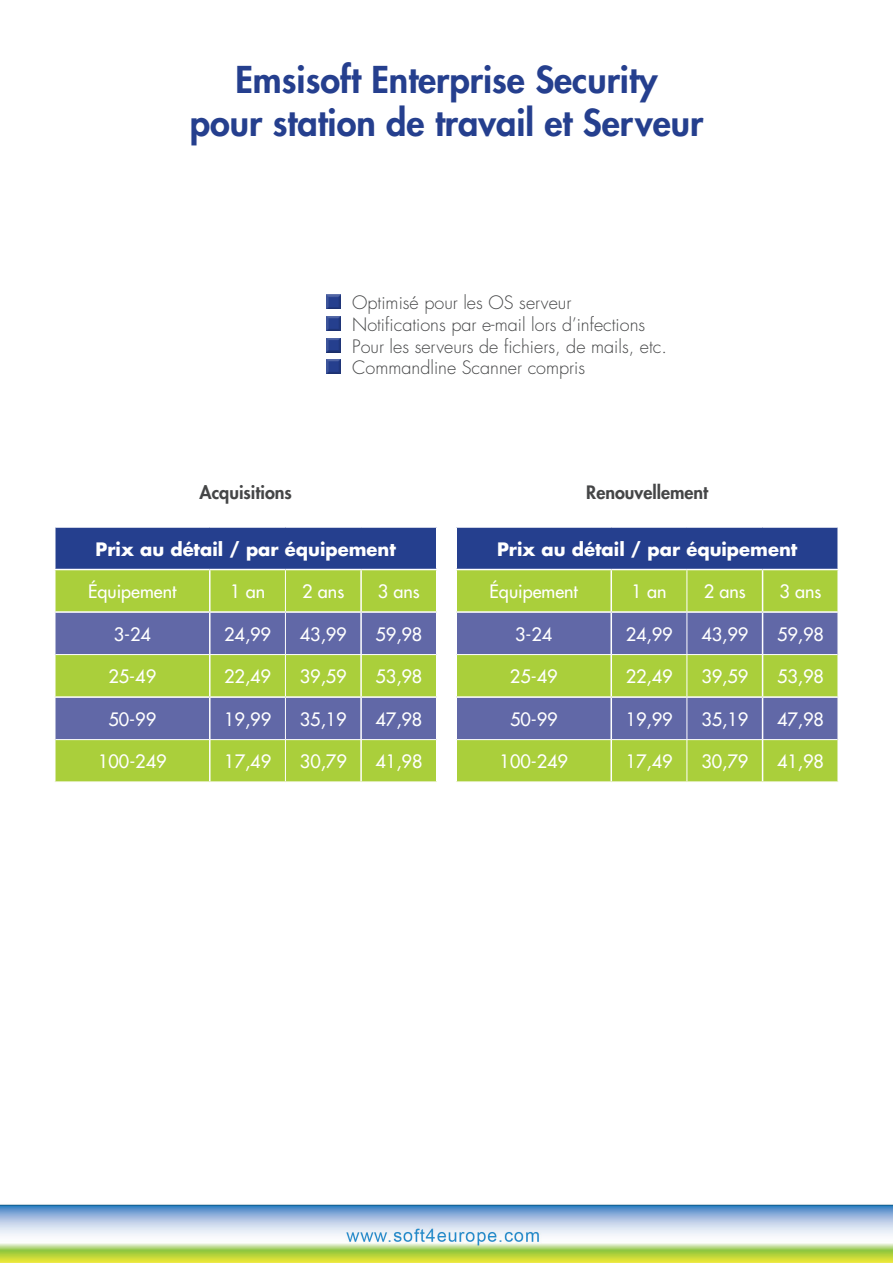
<style>
.page{position:relative;width:893px;height:1263px;background:#fff}
.page>*{position:absolute;margin:0;border:0;box-sizing:border-box;transform-origin:0 0}
.t1{font:800 36px/43.2px "Futura Std";color:#253f8e;text-align:center}
.t2{font:500 18px "Futura Std";color:#fff}
.t3{font:300 18px/21.6px "Futura Std";color:#454647}
.t4{font:700 18px "Futura Std";color:#fff}
.t5{font:800 18px "Futura Std";color:#454647}
</style>
<div class="page">
<div style="left:55px;top:527px;width:382px;height:42px;background:#253f8e"></div>
<div style="left:56px;top:570px;width:380px;height:211px;background:#aacf3b"></div>
<svg style="left:56px;top:613px;width:380px;height:126px;fill:#6168a7"></svg>
<hr style="left:210px;top:611px;width:75px;height:2px;background:#fff">
<hr style="left:209px;top:613px;width:2px;height:41px;background:#fff">
<hr style="left:285px;top:611px;width:76px;height:2px;background:#fff">
<hr style="left:361px;top:611px;width:76px;height:2px;background:#fff">
<hr style="left:360px;top:613px;width:2px;height:41px;background:#fff">
<hr style="left:209px;top:655px;width:2px;height:41px;background:#fff">
<hr style="left:360px;top:655px;width:2px;height:41px;background:#fff">
<hr style="left:210px;top:696px;width:75px;height:2px;background:#fff">
<hr style="left:209px;top:698px;width:2px;height:41px;background:#fff">
<hr style="left:285px;top:696px;width:76px;height:2px;background:#fff">
<hr style="left:361px;top:696px;width:76px;height:2px;background:#fff">
<hr style="left:360px;top:698px;width:2px;height:41px;background:#fff">
<hr style="left:209px;top:740px;width:2px;height:41px;background:#fff">
<hr style="left:360px;top:740px;width:2px;height:41px;background:#fff">
<hr style="left:285px;top:613px;width:1px;height:41px;background:#fff">
<hr style="left:285px;top:655px;width:1px;height:41px;background:#fff">
<hr style="left:285px;top:698px;width:1px;height:41px;background:#fff">
<hr style="left:285px;top:740px;width:1px;height:41px;background:#fff">
<hr style="left:210px;top:654px;width:75px;height:1px;background:#fff">
<hr style="left:285px;top:654px;width:76px;height:1px;background:#fff">
<hr style="left:361px;top:654px;width:75px;height:1px;background:#fff">
<hr style="left:210px;top:739px;width:75px;height:1px;background:#fff">
<hr style="left:285px;top:739px;width:76px;height:1px;background:#fff">
<hr style="left:361px;top:739px;width:75px;height:1px;background:#fff">
<hr style="left:54px;top:526px;width:156px;height:2px;background:#fff">
<hr style="left:54px;top:528px;width:2px;height:41px;background:#fff">
<hr style="left:210px;top:526px;width:75px;height:2px;background:#fff">
<hr style="left:285px;top:526px;width:76px;height:2px;background:#fff">
<hr style="left:361px;top:526px;width:76px;height:2px;background:#fff">
<hr style="left:436px;top:528px;width:1px;height:41px;background:#fff">
<hr style="left:209px;top:570px;width:2px;height:41px;background:#fff">
<hr style="left:360px;top:570px;width:2px;height:41px;background:#fff">
<hr style="left:285px;top:570px;width:1px;height:41px;background:#fff">
<hr style="left:54px;top:611px;width:156px;height:2px;background:#fff">
<hr style="left:54px;top:696px;width:156px;height:2px;background:#fff">
<hr style="left:56px;top:654px;width:154px;height:1px;background:#fff">
<hr style="left:56px;top:739px;width:154px;height:1px;background:#fff">
<div style="left:456px;top:527px;width:382px;height:42px;background:#253f8e"></div>
<div style="left:457px;top:570px;width:380px;height:211px;background:#aacf3b"></div>
<svg style="left:457px;top:613px;width:380px;height:126px;fill:#6168a7"></svg>
<hr style="left:455px;top:526px;width:156px;height:2px;background:#fff">
<hr style="left:455px;top:528px;width:2px;height:41px;background:#fff">
<hr style="left:611px;top:526px;width:76px;height:2px;background:#fff">
<hr style="left:687px;top:526px;width:76px;height:2px;background:#fff">
<hr style="left:763px;top:526px;width:76px;height:2px;background:#fff">
<hr style="left:837px;top:528px;width:2px;height:41px;background:#fff">
<hr style="left:610px;top:570px;width:2px;height:41px;background:#fff">
<hr style="left:762px;top:570px;width:1px;height:41px;background:#fff">
<hr style="left:611px;top:611px;width:76px;height:2px;background:#fff">
<hr style="left:610px;top:613px;width:2px;height:41px;background:#fff">
<hr style="left:687px;top:611px;width:76px;height:2px;background:#fff">
<hr style="left:763px;top:611px;width:76px;height:2px;background:#fff">
<hr style="left:762px;top:613px;width:1px;height:41px;background:#fff">
<hr style="left:610px;top:655px;width:2px;height:41px;background:#fff">
<hr style="left:762px;top:655px;width:1px;height:41px;background:#fff">
<hr style="left:611px;top:696px;width:76px;height:2px;background:#fff">
<hr style="left:610px;top:698px;width:2px;height:41px;background:#fff">
<hr style="left:687px;top:696px;width:76px;height:2px;background:#fff">
<hr style="left:763px;top:696px;width:76px;height:2px;background:#fff">
<hr style="left:762px;top:698px;width:1px;height:41px;background:#fff">
<hr style="left:610px;top:740px;width:2px;height:41px;background:#fff">
<hr style="left:762px;top:740px;width:1px;height:41px;background:#fff">
<hr style="left:687px;top:570px;width:1px;height:41px;background:#fff">
<hr style="left:687px;top:613px;width:1px;height:41px;background:#fff">
<hr style="left:687px;top:655px;width:1px;height:41px;background:#fff">
<hr style="left:687px;top:698px;width:1px;height:41px;background:#fff">
<hr style="left:687px;top:740px;width:1px;height:41px;background:#fff">
<hr style="left:611px;top:654px;width:76px;height:1px;background:#fff">
<hr style="left:687px;top:654px;width:76px;height:1px;background:#fff">
<hr style="left:763px;top:654px;width:74px;height:1px;background:#fff">
<hr style="left:611px;top:739px;width:76px;height:1px;background:#fff">
<hr style="left:687px;top:739px;width:76px;height:1px;background:#fff">
<hr style="left:763px;top:739px;width:74px;height:1px;background:#fff">
<hr style="left:455px;top:611px;width:156px;height:2px;background:#fff">
<hr style="left:455px;top:696px;width:156px;height:2px;background:#fff">
<hr style="left:457px;top:654px;width:154px;height:1px;background:#fff">
<hr style="left:457px;top:739px;width:154px;height:1px;background:#fff">
<div style="left:323px;top:293px;width:21px;height:19px;background:#231f20;opacity:.75"></div>
<div style="left:323px;top:315px;width:21px;height:19px;background:#231f20;opacity:.75"></div>
<div style="left:323px;top:336px;width:21px;height:19px;background:#231f20;opacity:.75"></div>
<div style="left:323px;top:358px;width:21px;height:19px;background:#231f20;opacity:.75"></div>
<img style="left:0;top:1204px;width:893px;height:59px">
<h1 class="t1" style="left:190px;top:58px;width:515px">Emsisoft Enterprise Security<br>pour station de travail et Serveur</h1>
<p class="t3" style="left:352px;top:292px;width:316px">Optimisé pour les OS serveur Notifications par e-mail lors d’infections Pour les serveurs de fichiers, de mails, etc.<br>Commandline Scanner compris</p>
<p class="t5" style="left:199px;top:480px;width:94px">Acquisitions</p>
<p class="t4" style="left:96px;top:537px;width:302px">Prix au détail / par équipement</p>
<p class="t2" style="left:88px;top:580px;width:90px">Équipement</p>
<p class="t2" style="left:230px;top:580px;width:37px">1 an</p>
<p class="t2" style="left:302px;top:580px;width:43px">2 ans</p>
<p class="t2" style="left:378px;top:580px;width:43px">3 ans</p>
<p class="t2" style="left:114px;top:623px;width:39px">3-24</p>
<p class="t2" style="left:224px;top:623px;width:48px">24,99</p>
<p class="t2" style="left:300px;top:623px;width:48px">43,99</p>
<p class="t2" style="left:376px;top:623px;width:48px">59,98</p>
<p class="t2" style="left:108px;top:665px;width:49px">25-49</p>
<p class="t2" style="left:224px;top:665px;width:48px">22,49</p>
<p class="t2" style="left:300px;top:665px;width:48px">39,59</p>
<p class="t2" style="left:376px;top:665px;width:48px">53,98</p>
<p class="t2" style="left:109px;top:708px;width:49px">50-99</p>
<p class="t2" style="left:224px;top:708px;width:48px">19,99</p>
<p class="t2" style="left:300px;top:708px;width:48px">35,19</p>
<p class="t2" style="left:376px;top:708px;width:48px">47,98</p>
<p class="t2" style="left:98px;top:750px;width:70px">100-249</p>
<p class="t2" style="left:224px;top:750px;width:48px">17,49</p>
<p class="t2" style="left:300px;top:750px;width:48px">30,79</p>
<p class="t2" style="left:376px;top:750px;width:48px">41,98</p>
<p class="t5" style="left:586px;top:480px;width:123px">Renouvellement</p>
<p class="t4" style="left:497px;top:537px;width:302px">Prix au détail / par équipement</p>
<p class="t2" style="left:490px;top:580px;width:90px">Équipement</p>
<p class="t2" style="left:632px;top:580px;width:37px">1 an</p>
<p class="t2" style="left:704px;top:580px;width:43px">2 ans</p>
<p class="t2" style="left:779px;top:580px;width:43px">3 ans</p>
<p class="t2" style="left:515px;top:623px;width:39px">3-24</p>
<p class="t2" style="left:626px;top:623px;width:48px">24,99</p>
<p class="t2" style="left:701px;top:623px;width:48px">43,99</p>
<p class="t2" style="left:777px;top:623px;width:48px">59,98</p>
<p class="t2" style="left:510px;top:665px;width:49px">25-49</p>
<p class="t2" style="left:626px;top:665px;width:48px">22,49</p>
<p class="t2" style="left:701px;top:665px;width:48px">39,59</p>
<p class="t2" style="left:777px;top:665px;width:48px">53,98</p>
<p class="t2" style="left:510px;top:708px;width:49px">50-99</p>
<p class="t2" style="left:626px;top:708px;width:48px">19,99</p>
<p class="t2" style="left:701px;top:708px;width:48px">35,19</p>
<p class="t2" style="left:777px;top:708px;width:48px">47,98</p>
<p class="t2" style="left:500px;top:750px;width:70px">100-249</p>
<p class="t2" style="left:626px;top:750px;width:48px">17,49</p>
<p class="t2" style="left:701px;top:750px;width:48px">30,79</p>
<p class="t2" style="left:777px;top:750px;width:48px">41,98</p>
</div>
